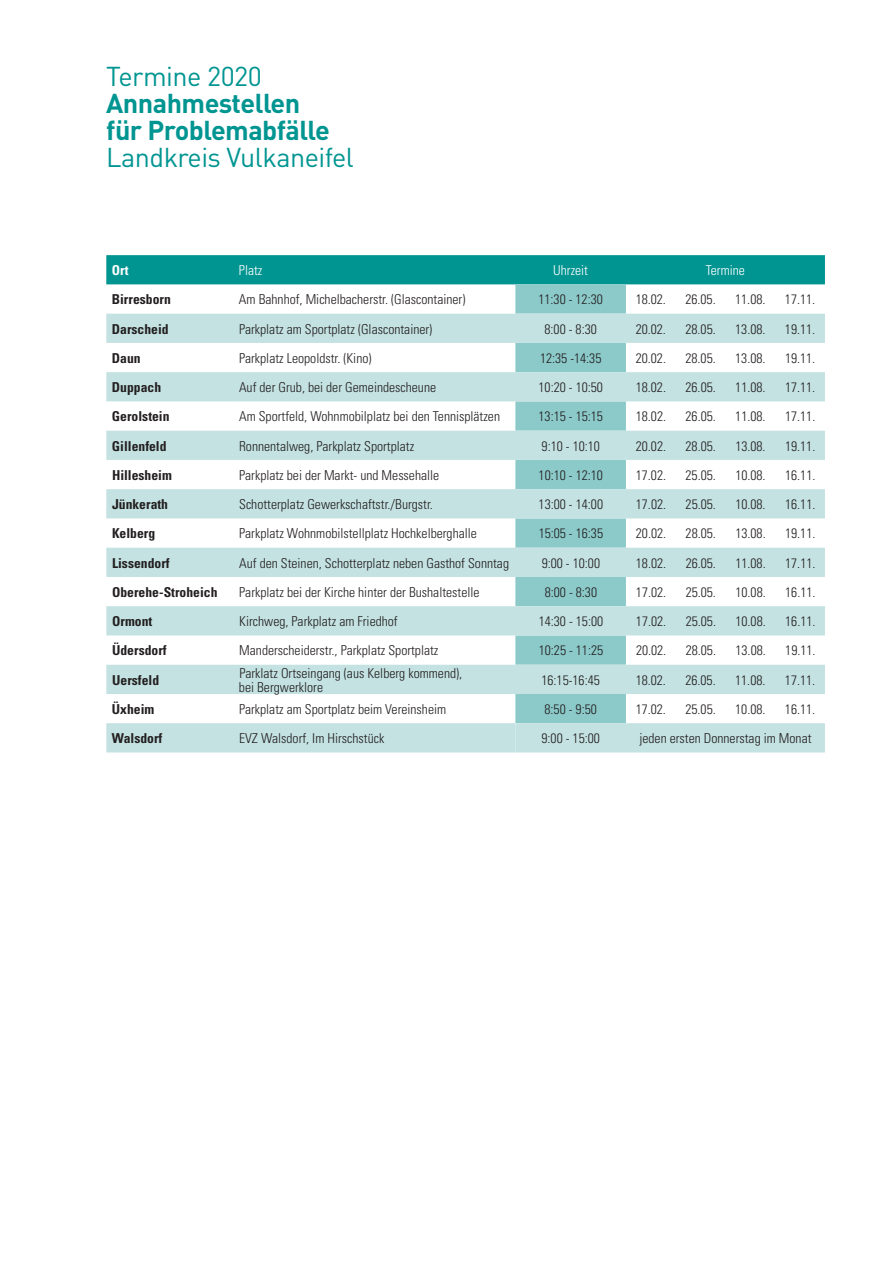
<style>
.page{position:relative;width:893px;height:1263px;background:#fff}
.page>*{position:absolute;margin:0;border:0;box-sizing:border-box;transform-origin:0 0}
.t1{font:27px "DIN";letter-spacing:-.02em;color:#009591}
.t2{font:700 27px/27px "DIN";letter-spacing:-.02em;color:#009591}
.t3{font:300 condensed 13.65px/13.6px "Univers";color:#231f20}
.t4{font:700 condensed 13.65px "Univers";color:#231f20}
.t5{font:300 condensed 13.65px "Univers";color:#fff}
.t6{font:700 condensed 13.65px "Univers";color:#fff}
</style>
<div class="page">
<div style="left:106px;top:255px;width:719px;height:29px;background:#009591"></div>
<div style="left:515px;top:284px;width:111px;height:30px;background:#8ccaca"></div>
<svg style="left:106px;top:314px;width:133px;height:438px"></svg>
<svg style="left:239px;top:314px;width:586px;height:438px;fill:#c4e2e2"></svg>
<h1 class="t1" style="left:106px;top:59px;width:157px">Termine 2020</h1>
<h1 class="t2" style="left:106px;top:88px;width:225px">Annahmestellen für Problemabfälle</h1>
<h1 class="t1" style="left:106px;top:140px;width:249px">Landkreis Vulkaneifel</h1>
<p class="t6" style="left:112px;top:262px;width:18px">Ort</p>
<p class="t5" style="left:239px;top:262px;width:25px">Platz</p>
<p class="t5" style="left:553px;top:262px;width:36px">Uhrzeit</p>
<p class="t5" style="left:706px;top:262px;width:41px">Termine</p>
<p class="t4" style="left:112px;top:291px;width:61px">Birresborn</p>
<p class="t3" style="left:239px;top:292px;width:228px">Am Bahnhof, Michelbacherstr. (Glascontainer)</p>
<p class="t3" style="left:538px;top:292px;width:66px">11:30 - 12:30</p>
<p class="t3" style="left:636px;top:292px;width:32px">18.02.</p>
<p class="t3" style="left:685px;top:292px;width:32px">26.05.</p>
<p class="t3" style="left:735px;top:292px;width:32px">11.08.</p>
<p class="t3" style="left:785px;top:292px;width:32px">17.11.</p>
<p class="t4" style="left:112px;top:320px;width:58px">Darscheid</p>
<p class="t3" style="left:239px;top:322px;width:195px">Parkplatz am Sportplatz (Glascontainer)</p>
<p class="t3" style="left:545px;top:322px;width:54px">8:00 - 8:30</p>
<p class="t3" style="left:636px;top:322px;width:32px">20.02.</p>
<p class="t3" style="left:685px;top:322px;width:32px">28.05.</p>
<p class="t3" style="left:735px;top:322px;width:32px">13.08.</p>
<p class="t3" style="left:785px;top:322px;width:32px">19.11.</p>
<p class="t4" style="left:112px;top:350px;width:30px">Daun</p>
<p class="t3" style="left:239px;top:351px;width:134px">Parkplatz Leopoldstr. (Kino)</p>
<p class="t3" style="left:540px;top:351px;width:63px">12:35 -14:35</p>
<p class="t3" style="left:636px;top:351px;width:32px">20.02.</p>
<p class="t3" style="left:685px;top:351px;width:32px">28.05.</p>
<p class="t3" style="left:735px;top:351px;width:32px">13.08.</p>
<p class="t3" style="left:785px;top:351px;width:32px">19.11.</p>
<p class="t4" style="left:112px;top:379px;width:51px">Duppach</p>
<p class="t3" style="left:239px;top:380px;width:199px">Auf der Grub, bei der Gemeindescheune</p>
<p class="t3" style="left:538px;top:380px;width:66px">10:20 - 10:50</p>
<p class="t3" style="left:636px;top:380px;width:32px">18.02.</p>
<p class="t3" style="left:685px;top:380px;width:32px">26.05.</p>
<p class="t3" style="left:735px;top:380px;width:32px">11.08.</p>
<p class="t3" style="left:785px;top:380px;width:32px">17.11.</p>
<p class="t4" style="left:112px;top:408px;width:59px">Gerolstein</p>
<p class="t3" style="left:239px;top:410px;width:262px">Am Sportfeld, Wohnmobilplatz bei den Tennisplätzen</p>
<p class="t3" style="left:539px;top:410px;width:66px">13:15 - 15:15</p>
<p class="t3" style="left:636px;top:410px;width:32px">18.02.</p>
<p class="t3" style="left:685px;top:410px;width:32px">26.05.</p>
<p class="t3" style="left:735px;top:410px;width:32px">11.08.</p>
<p class="t3" style="left:785px;top:410px;width:32px">17.11.</p>
<p class="t4" style="left:112px;top:437px;width:56px">Gillenfeld</p>
<p class="t3" style="left:239px;top:439px;width:177px">Ronnentalweg, Parkplatz Sportplatz</p>
<p class="t3" style="left:542px;top:439px;width:60px">9:10 - 10:10</p>
<p class="t3" style="left:636px;top:439px;width:32px">20.02.</p>
<p class="t3" style="left:686px;top:439px;width:32px">28.05.</p>
<p class="t3" style="left:735px;top:439px;width:32px">13.08.</p>
<p class="t3" style="left:785px;top:439px;width:32px">19.11.</p>
<p class="t4" style="left:112px;top:467px;width:61px">Hillesheim</p>
<p class="t3" style="left:239px;top:468px;width:202px">Parkplatz bei der Markt- und Messehalle</p>
<p class="t3" style="left:539px;top:468px;width:66px">10:10 - 12:10</p>
<p class="t3" style="left:636px;top:468px;width:32px">17.02.</p>
<p class="t3" style="left:686px;top:468px;width:32px">25.05.</p>
<p class="t3" style="left:735px;top:468px;width:32px">10.08.</p>
<p class="t3" style="left:785px;top:468px;width:32px">16.11.</p>
<p class="t4" style="left:112px;top:496px;width:58px">Jünkerath</p>
<p class="t3" style="left:239px;top:497px;width:195px">Schotterplatz Gewerkschaftstr./Burgstr.</p>
<p class="t3" style="left:539px;top:497px;width:66px">13:00 - 14:00</p>
<p class="t3" style="left:636px;top:497px;width:32px">17.02.</p>
<p class="t3" style="left:686px;top:497px;width:32px">25.05.</p>
<p class="t3" style="left:735px;top:497px;width:32px">10.08.</p>
<p class="t3" style="left:785px;top:497px;width:32px">16.11.</p>
<p class="t4" style="left:112px;top:525px;width:45px">Kelberg</p>
<p class="t3" style="left:239px;top:527px;width:239px">Parkplatz Wohnmobilstellplatz Hochkelberghalle</p>
<p class="t3" style="left:539px;top:527px;width:66px">15:05 - 16:35</p>
<p class="t3" style="left:636px;top:527px;width:32px">20.02.</p>
<p class="t3" style="left:686px;top:527px;width:32px">28.05.</p>
<p class="t3" style="left:735px;top:527px;width:32px">13.08.</p>
<p class="t3" style="left:785px;top:527px;width:32px">19.11.</p>
<p class="t4" style="left:112px;top:554px;width:59px">Lissendorf</p>
<p class="t3" style="left:239px;top:556px;width:271px">Auf den Steinen, Schotterplatz neben Gasthof Sonntag</p>
<p class="t3" style="left:542px;top:556px;width:60px">9:00 - 10:00</p>
<p class="t3" style="left:636px;top:556px;width:32px">18.02.</p>
<p class="t3" style="left:686px;top:556px;width:32px">26.05.</p>
<p class="t3" style="left:735px;top:556px;width:32px">11.08.</p>
<p class="t3" style="left:785px;top:556px;width:32px">17.11.</p>
<p class="t4" style="left:112px;top:584px;width:107px">Oberehe-Stroheich</p>
<p class="t3" style="left:239px;top:585px;width:242px">Parkplatz bei der Kirche hinter der Bushaltestelle</p>
<p class="t3" style="left:545px;top:585px;width:54px">8:00 - 8:30</p>
<p class="t3" style="left:636px;top:585px;width:32px">17.02.</p>
<p class="t3" style="left:686px;top:585px;width:32px">25.05.</p>
<p class="t3" style="left:735px;top:585px;width:32px">10.08.</p>
<p class="t3" style="left:785px;top:585px;width:32px">16.11.</p>
<p class="t4" style="left:112px;top:613px;width:42px">Ormont</p>
<p class="t3" style="left:239px;top:614px;width:160px">Kirchweg, Parkplatz am Friedhof</p>
<p class="t3" style="left:539px;top:614px;width:66px">14:30 - 15:00</p>
<p class="t3" style="left:636px;top:614px;width:32px">17.02.</p>
<p class="t3" style="left:686px;top:614px;width:32px">25.05.</p>
<p class="t3" style="left:735px;top:614px;width:32px">10.08.</p>
<p class="t3" style="left:785px;top:614px;width:32px">16.11.</p>
<p class="t4" style="left:112px;top:642px;width:56px">Üdersdorf</p>
<p class="t3" style="left:239px;top:644px;width:201px">Manderscheiderstr., Parkplatz Sportplatz</p>
<p class="t3" style="left:539px;top:644px;width:66px">10:25 - 11:25</p>
<p class="t3" style="left:636px;top:644px;width:32px">20.02.</p>
<p class="t3" style="left:686px;top:644px;width:32px">28.05.</p>
<p class="t3" style="left:735px;top:644px;width:32px">13.08.</p>
<p class="t3" style="left:785px;top:644px;width:32px">19.11.</p>
<p class="t4" style="left:112px;top:671px;width:49px">Uersfeld</p>
<p class="t3" style="left:239px;top:666px;width:225px">Parklatz Ortseingang (aus Kelberg kommend), bei Bergwerklore</p>
<p class="t3" style="left:541px;top:673px;width:60px">16:15-16:45</p>
<p class="t3" style="left:636px;top:673px;width:32px">18.02.</p>
<p class="t3" style="left:685px;top:673px;width:32px">26.05.</p>
<p class="t3" style="left:735px;top:673px;width:32px">11.08.</p>
<p class="t3" style="left:785px;top:673px;width:32px">17.11.</p>
<p class="t4" style="left:112px;top:701px;width:44px">Üxheim</p>
<p class="t3" style="left:239px;top:702px;width:209px">Parkplatz am Sportplatz beim Vereinsheim</p>
<p class="t3" style="left:545px;top:702px;width:54px">8:50 - 9:50</p>
<p class="t3" style="left:636px;top:702px;width:32px">17.02.</p>
<p class="t3" style="left:685px;top:702px;width:32px">25.05.</p>
<p class="t3" style="left:735px;top:702px;width:32px">10.08.</p>
<p class="t3" style="left:785px;top:702px;width:32px">16.11.</p>
<p class="t4" style="left:112px;top:730px;width:52px">Walsdorf</p>
<p class="t3" style="left:239px;top:731px;width:147px">EVZ Walsdorf, Im Hirschstück</p>
<p class="t3" style="left:541px;top:731px;width:60px">9:00 - 15:00</p>
<p class="t3" style="left:639px;top:731px;width:174px">jeden ersten Donnerstag im Monat</p>
</div>
